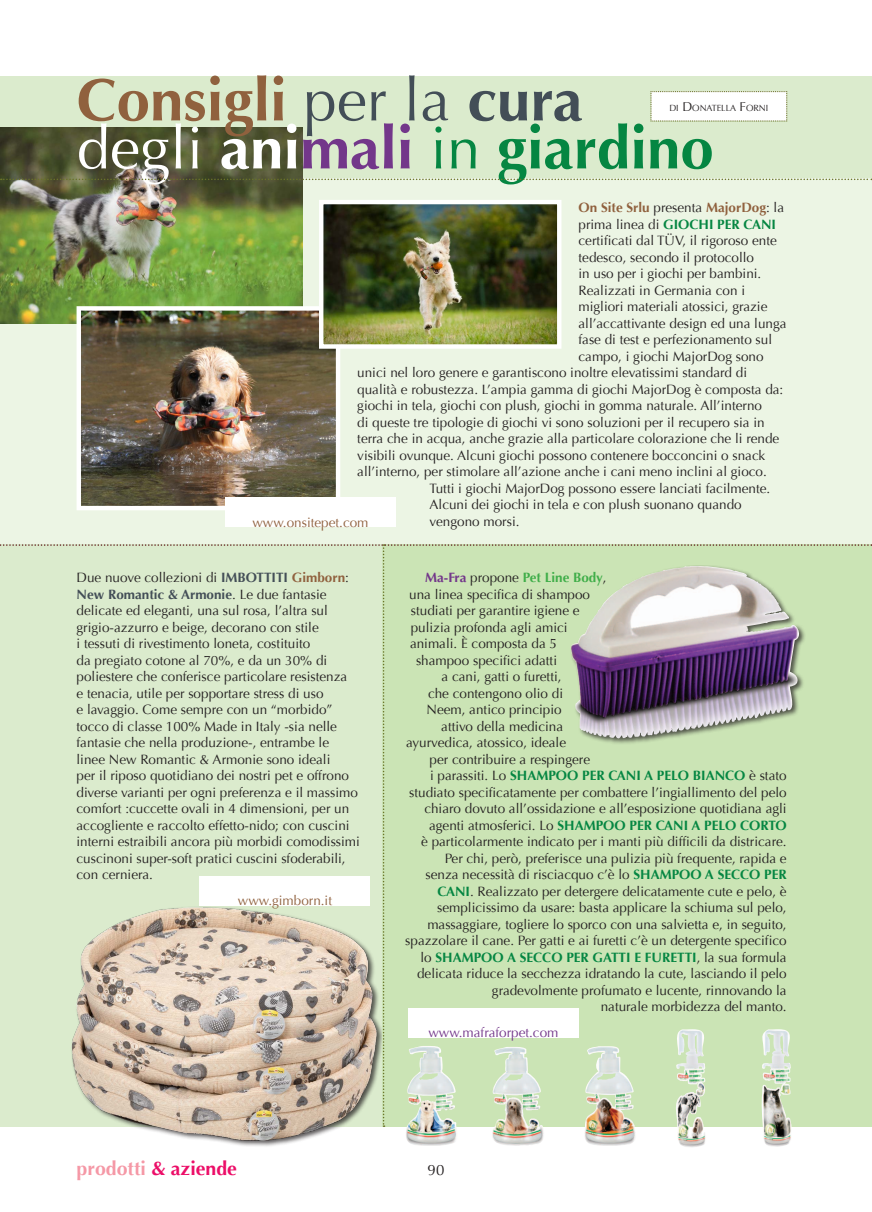
<style>
.page{position:relative;width:872px;height:1212px;background:#fff}
.page>*{position:absolute;margin:0;border:0;box-sizing:border-box;transform-origin:0 0}
.Normale__Web{font:700 60px "Optima";color:#058642}
.Normale__Web-2{font:700 60px "Optima";color:#90613e}
.t1{font:700 19.5px "Optima";color:#f598a6}
.t2{font:15px "Optima";color:#231f20}
.dida_base{font:13.5px/16.5px "Optima";color:#231f20}
.dida_base-2{font:700 13.5px "Optima";color:#058642}
.dida_base-3{font:13.5px "Optima";color:#90613e}
.dida_base-4{font:700 13.5px "Optima";color:#90613e}
.dida_base-5{font:700 13.5px "Optima";color:#40ae49}
.dida_base-6{font:13.5px "Optima";color:#73378a}
.t3{font:8.85px "Optima";color:#231f20}
.s1{font-weight:400;color:#434e57}
.s2{color:#434e57}
.s3{font-size:12.75px}
.s4{font-weight:400;color:#fff}
.s5{color:#fff}
.s6{color:#73378a}
.s7{font-weight:400}
.s8{font-weight:400;color:#231f20}
.s9{font-weight:700;color:#434e57}
.s10{font-weight:700;color:#90613e}
.s11{font-weight:700;color:#058642}
.s12{color:#ec0e68}
</style>
<div class="page">
<div style="left:0;top:77px;width:872px;height:1050px;background:#dbebcd"></div>
<div style="left:0;top:179px;width:872px;height:365px;background:#ecf5e4"></div>
<img style="left:0;top:128px;width:302px;height:195px">
<svg style="left:650px;top:91px;width:137px;height:31px;background:#f7f8f3"></svg>
<svg style="left:1px;top:179px;width:871px;height:1px"></svg>
<img style="left:82px;top:311px;width:253px;height:194px">
<div style="left:77px;top:306px;width:263px;height:204px;border:4px solid #fff"></div>
<img style="left:324px;top:205px;width:232px;height:139px">
<div style="left:319px;top:200px;width:242px;height:149px;border:4px solid #fff"></div>
<img style="left:136px;top:1127px;width:204px;height:18px">
<svg style="left:0;top:544px;width:872px;height:583px"></svg>
<div style="left:569px;top:565px;width:237px;height:180px;background:#231f20;opacity:.75"></div>
<img style="left:571px;top:566px;width:120px;height:171px">
<img style="left:761px;top:1029px;width:22px;height:86px">
<div style="left:225px;top:497px;width:170px;height:30px;background:#fff"></div>
<div style="left:200px;top:876px;width:170px;height:30px;background:#fff"></div>
<div style="left:408px;top:1008px;width:170px;height:29px;background:#fff"></div>
<p class="Normale__Web-2" style="left:77px;top:65px;width:508px">Consigli <span class="s1">per la</span> <span class="s2">cura</span></p>
<p class="t3" style="left:669px;top:102px;width:100px">DI <span class="s3">D</span>ONATELLA <span class="s3">F</span>ORNI</p>
<p class="Normale__Web" style="left:77px;top:113px;width:638px"><span class="s4">degli</span> <span class="s5">ani</span><span class="s6">mali</span> <span class="s7">in</span> giardino</p>
<p class="dida_base-4" style="left:578px;top:200px;width:207px">On Site Srlu <span class="s8">presenta</span> MajorDog<span class="s8">: la</span></p>
<p class="dida_base-2" style="left:578px;top:216px;width:199px"><span class="s8">prima linea di</span> GIOCHI PER CANI</p>
<p class="dida_base" style="left:578px;top:233px;width:200px">certificati dal TÜV, il rigoroso ente</p>
<p class="dida_base" style="left:578px;top:249px;width:177px">tedesco, secondo il protocollo</p>
<p class="dida_base" style="left:578px;top:266px;width:184px">in uso per i giochi per bambini.</p>
<p class="dida_base" style="left:578px;top:282px;width:168px">Realizzati in Germania con i</p>
<p class="dida_base" style="left:578px;top:299px;width:190px">migliori materiali atossici, grazie</p>
<p class="dida_base" style="left:578px;top:315px;width:210px">all’accattivante design ed una lunga</p>
<p class="dida_base" style="left:578px;top:332px;width:195px">fase di test e perfezionamento sul</p>
<p class="dida_base" style="left:578px;top:348px;width:187px">campo, i giochi MajorDog sono</p>
<p class="dida_base" style="left:357px;top:365px;width:391px">unici nel loro genere e garantiscono inoltre elevatissimi standard di</p>
<p class="dida_base" style="left:357px;top:381px;width:427px">qualità e robustezza. L’ampia gamma di giochi MajorDog è composta da:</p>
<p class="dida_base" style="left:357px;top:398px;width:406px">giochi in tela, giochi con plush, giochi in gomma naturale. All’interno</p>
<p class="dida_base" style="left:357px;top:414px;width:409px">di queste tre tipologie di giochi vi sono soluzioni per il recupero sia in</p>
<p class="dida_base" style="left:357px;top:431px;width:423px">terra che in acqua, anche grazie alla particolare colorazione che li rende</p>
<p class="dida_base" style="left:357px;top:447px;width:409px">visibili ovunque. Alcuni giochi possono contenere bocconcini o snack</p>
<p class="dida_base" style="left:357px;top:464px;width:411px">all’interno, per stimolare all’azione anche i cani meno inclini al gioco.</p>
<p class="dida_base" style="left:429px;top:480px;width:342px">Tutti i giochi MajorDog possono essere lanciati facilmente.</p>
<p class="dida_base" style="left:429px;top:497px;width:313px">Alcuni dei giochi in tela e con plush suonano quando</p>
<p class="dida_base" style="left:429px;top:513px;width:91px">vengono morsi.</p>
<p class="dida_base-3" style="left:252px;top:514px;width:118px">www.onsitepet.com</p>
<p class="dida_base" style="left:77px;top:570px;width:285px">Due nuove collezioni di <span class="s9">IMBOTTITI</span> <span class="s10">Gimborn</span>:<br><span class="s9">New Romantic &amp; Armonie</span>. Le due fantasie delicate ed eleganti, una sul rosa, l’altra sul grigio-azzurro e beige, decorano con stile<br>i tessuti di rivestimento loneta, costituito<br>da pregiato cotone al 70%, e da un 30% di poliestere che conferisce particolare resistenza<br>e tenacia, utile per sopportare stress di uso<br>e lavaggio. Come sempre con un “morbido” tocco di classe 100% Made in Italy -sia nelle fantasie che nella produzione-, entrambe le linee New Romantic &amp; Armonie sono ideali<br>per il riposo quotidiano dei nostri pet e offrono diverse varianti per ogni preferenza e il massimo comfort :cuccette ovali in 4 dimensioni, per un accogliente e raccolto effetto-nido; con cuscini interni estraibili ancora più morbidi comodissimi cuscinoni super-soft pratici cuscini sfoderabili, con cerniera.</p>
<p class="dida_base-5" style="left:425px;top:570px;width:183px"><span class="s6">Ma-Fra</span> <span class="s8">propone</span> Pet Line Body<span class="s8">,</span></p>
<p class="dida_base" style="left:409px;top:586px;width:182px">una linea specifica di shampoo</p>
<p class="dida_base" style="left:411px;top:603px;width:170px">studiati per garantire igiene e</p>
<p class="dida_base" style="left:411px;top:619px;width:158px">pulizia profonda agli amici</p>
<p class="dida_base" style="left:410px;top:636px;width:149px">animali. È composta da 5</p>
<p class="dida_base" style="left:416px;top:652px;width:143px">shampoo specifici adatti</p>
<p class="dida_base" style="left:441px;top:669px;width:122px">a cani, gatti o furetti,</p>
<p class="dida_base" style="left:428px;top:685px;width:136px">che contengono olio di</p>
<p class="dida_base" style="left:426px;top:702px;width:137px">Neem, antico principio</p>
<p class="dida_base" style="left:441px;top:718px;width:123px">attivo della medicina</p>
<p class="dida_base" style="left:406px;top:735px;width:161px">ayurvedica, atossico, ideale</p>
<p class="dida_base" style="left:429px;top:751px;width:162px">per contribuire a respingere</p>
<p class="dida_base-2" style="left:430px;top:768px;width:358px"><span class="s8">i parassiti. Lo</span> SHAMPOO PER CANI A PELO BIANCO <span class="s8">è stato</span></p>
<p class="dida_base" style="left:409px;top:784px;width:379px">studiato specificatamente per combattere l’ingiallimento del pelo</p>
<p class="dida_base" style="left:424px;top:801px;width:364px">chiaro dovuto all’ossidazione e all’esposizione quotidiana agli</p>
<p class="dida_base-2" style="left:429px;top:817px;width:359px"><span class="s8">agenti atmosferici. Lo</span> SHAMPOO PER CANI A PELO CORTO</p>
<p class="dida_base" style="left:421px;top:834px;width:367px">è particolarmente indicato per i manti più difficili da districare.</p>
<p class="dida_base" style="left:445px;top:850px;width:343px">Per chi, però, preferisce una pulizia più frequente, rapida e</p>
<p class="dida_base" style="left:425px;top:867px;width:363px">senza necessità di risciacquo c’è lo <span class="s11">SHAMPOO A SECCO PER</span></p>
<p class="dida_base" style="left:437px;top:883px;width:350px"><span class="s11">CANI</span>. Realizzato per detergere delicatamente cute e pelo, è</p>
<p class="dida_base" style="left:437px;top:900px;width:351px">semplicissimo da usare: basta applicare la schiuma sul pelo,</p>
<p class="dida_base" style="left:427px;top:916px;width:361px">massaggiare, togliere lo sporco con una salvietta e, in seguito,</p>
<p class="dida_base" style="left:405px;top:933px;width:383px">spazzolare il cane. Per gatti e ai furetti c’è un detergente specifico</p>
<p class="dida_base-2" style="left:420px;top:949px;width:368px"><span class="s8">lo</span> SHAMPOO A SECCO PER GATTI E FURETTI<span class="s8">, la sua formula</span></p>
<p class="dida_base" style="left:417px;top:966px;width:371px">delicata riduce la secchezza idratando la cute, lasciando il pelo</p>
<p class="dida_base" style="left:492px;top:982px;width:296px">gradevolmente profumato e lucente, rinnovando la</p>
<p class="dida_base" style="left:601px;top:999px;width:187px">naturale morbidezza del manto.</p>
<p class="dida_base-3" style="left:238px;top:893px;width:96px">www.gimborn.it</p>
<p class="dida_base-6" style="left:428px;top:1025px;width:132px">www.mafraforpet.com</p>
<h2 class="t1" style="left:77px;top:1157px;width:162px">prodotti <span class="s12">&amp; aziende</span></h2>
<p class="t2" style="left:427px;top:1161px;width:18px">90</p>
</div>
